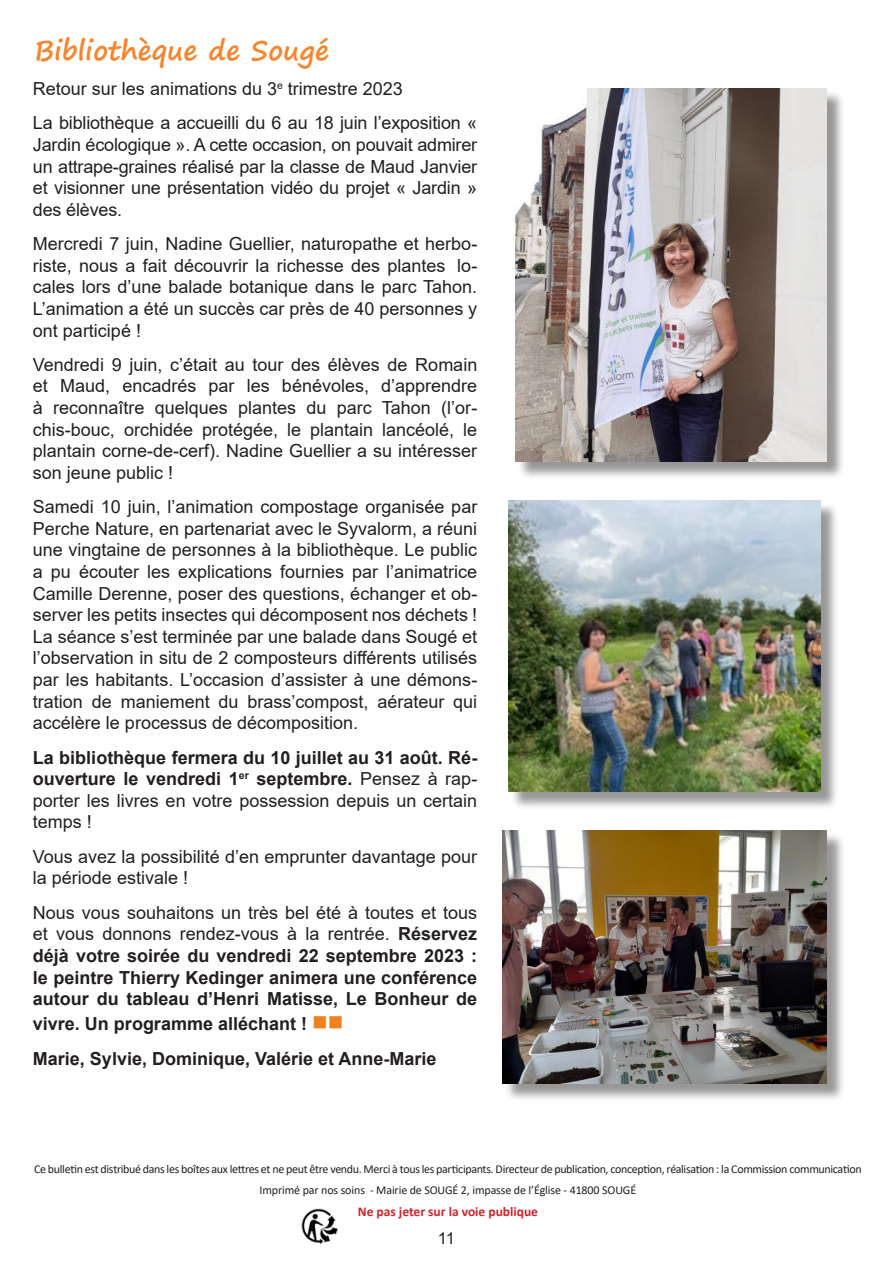
<style>
.page{position:relative;width:893px;height:1263px;background:#fff}
.page>*{position:absolute;margin:0;border:0;box-sizing:border-box;transform-origin:0 0}
.t1{font:700 27px "Segoe Print";color:#f5862f}
.t2{font:18px/21.6px "Arial";color:#231f20;text-align:justify}
.t3{font:700 18px/21.6px "Arial";color:#231f20;text-align:justify}
.t4{font:16.5px "Arial";color:#231f20}
.t5{font:700 13.5px "Calibri";color:#d1232a}
.t6{font:12px/21.6px "Calibri";letter-spacing:-.025em;color:#231f20;text-align:center}
.s1{font-weight:400}
.s2{color:#f0811f}
</style>
<div class="page">
<img style="left:301px;top:1209px;width:37px;height:35px">
<div style="left:518px;top:90px;width:327px;height:390px;background:#231f20;opacity:.47"></div>
<img style="left:515px;top:88px;width:312px;height:373px">
<div style="left:510px;top:502px;width:329px;height:308px;background:#231f20;opacity:.47"></div>
<img style="left:508px;top:500px;width:312px;height:291px">
<div style="left:504px;top:832px;width:342px;height:269px;background:#231f20;opacity:.47"></div>
<img style="left:502px;top:830px;width:325px;height:253px">
<p class="t1" style="left:34px;top:26px;width:296px">Bibliothèque de Sougé</p>
<p class="t2" style="left:33px;top:78px;width:372px">Retour sur les animations du 3<sup>e</sup> trimestre 2023</p>
<p class="t2" style="left:33px;top:112px;width:446px">La bibliothèque a accueilli du 6 au 18 juin l’exposition « Jardin écologique ». A cette occasion, on pouvait admirer un attrape-graines réalisé par la classe de Maud Janvier et visionner une présentation vidéo du projet « Jardin » des élèves.</p>
<p class="t2" style="left:33px;top:233px;width:446px">Mercredi 7 juin, Nadine Guellier, naturopathe et herbo&shy;riste, nous a fait découvrir la richesse des plantes lo&shy;cales lors d’une balade botanique dans le parc Tahon.<br>L’animation a été un succès car près de 40 personnes y ont participé !</p>
<p class="t2" style="left:33px;top:354px;width:446px">Vendredi 9 juin, c’était au tour des élèves de Romain et Maud, encadrés par les bénévoles, d’apprendre à reconnaître quelques plantes du parc Tahon (l’or&shy;chis-bouc, orchidée protégée, le plantain lancéolé, le plantain corne-de-cerf). Nadine Guellier a su intéresser son jeune public !</p>
<p class="t2" style="left:33px;top:496px;width:446px">Samedi 10 juin, l’animation compostage organisée par Perche Nature, en partenariat avec le Syvalorm, a réuni une vingtaine de personnes à la bibliothèque. Le public a pu écouter les explications fournies par l’animatrice Camille Derenne, poser des questions, échanger et ob&shy;server les petits insectes qui décomposent nos déchets !<br>La séance s’est terminée par une balade dans Sougé et l’observation in situ de 2 composteurs différents utilisés par les habitants. L’occasion d’assister à une démons&shy;tration de maniement du brass’compost, aérateur qui accélère le processus de décomposition.</p>
<p class="t3" style="left:33px;top:747px;width:446px">La bibliothèque fermera du 10 juillet au 31 août. Ré&shy;ouverture le vendredi 1<sup>er</sup> septembre. <span class="s1">Pensez à rap&shy;porter les livres en votre possession depuis un certain temps !</span></p>
<p class="t2" style="left:33px;top:845px;width:446px">Vous avez la possibilité d’en emprunter davantage pour la période estivale !</p>
<p class="t3" style="left:33px;top:902px;width:446px"><span class="s1">Nous vous souhaitons un très bel été à toutes et tous et vous donnons rendez-vous à la rentrée.</span> Réservez déjà votre soirée du vendredi 22 septembre 2023 : le peintre Thierry Kedinger animera une conférence autour du tableau d’Henri Matisse, Le Bonheur de</p>
<p class="t3" style="left:33px;top:1013px;width:312px">vivre. Un programme alléchant ! <span class="s2">■■</span></p>
<p class="t3" style="left:33px;top:1048px;width:405px">Marie, Sylvie, Dominique, Valérie et Anne-Marie</p>
<p class="t6" style="left:34px;top:1158px;width:829px">Ce bulletin est distribué dans les boîtes aux lettres et ne peut être vendu. Merci à tous les participants. Directeur de publication, conception, réalisation : la Commission communication<br>Imprimé par nos soins - Mairie de SOUGÉ 2, impasse de l’Église - 41800 SOUGÉ</p>
<p class="t5" style="left:358px;top:1202px;width:182px">Ne pas jeter sur la voie publique</p>
<p class="t4" style="left:438px;top:1227px;width:19px">11</p>
</div>
